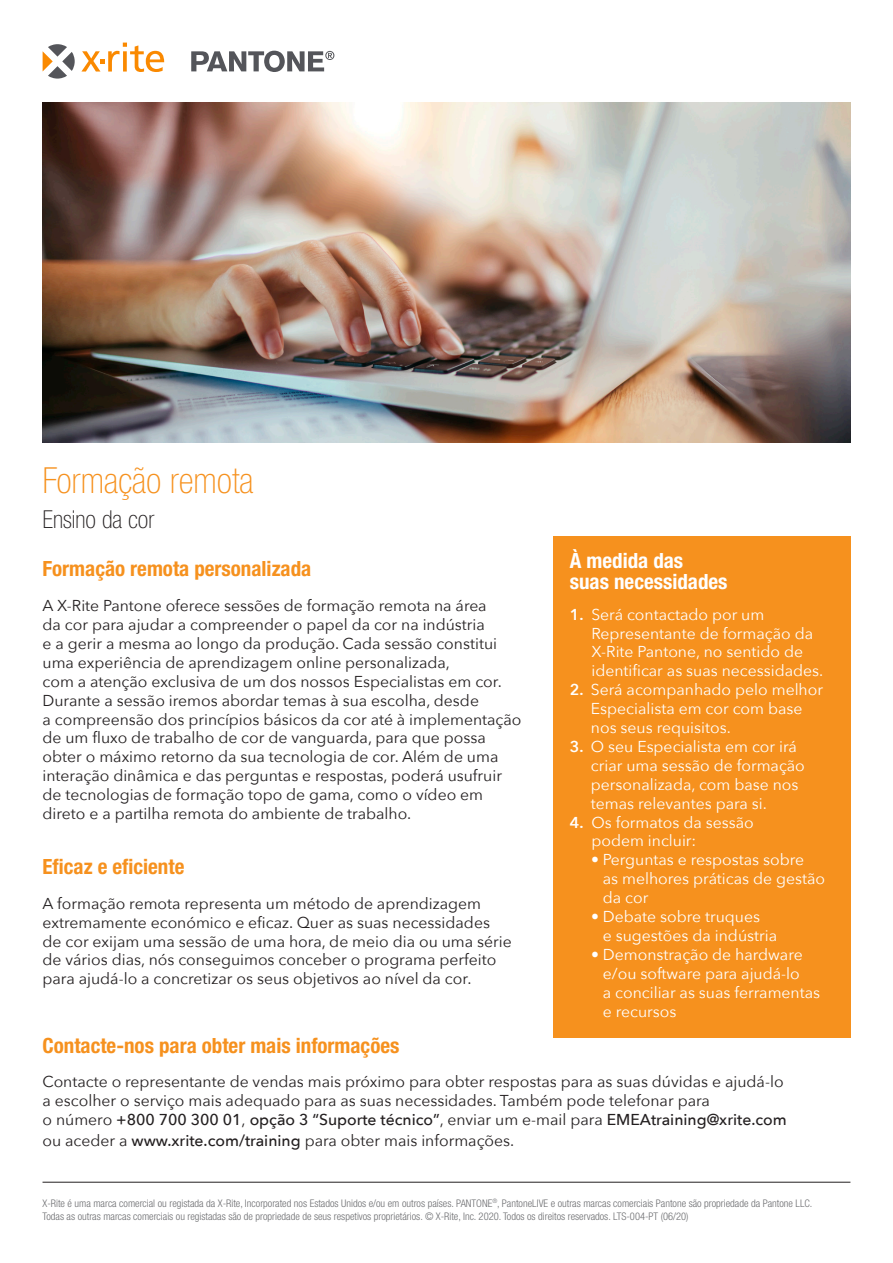
<style>
.page{position:relative;width:893px;height:1263px;background:#fff}
.page>*{position:absolute;margin:0;border:0;box-sizing:border-box;transform-origin:0 0}
.SellSheet-H1__title{font:100 condensed 36px "Helvetica Neue LT Std";color:#f6911e}
.SellSheet-H1{font:100 condensed 24.75px "Helvetica Neue LT Std";color:#231f20}
.t1{font:700 condensed 21px "Helvetica Neue LT Std";color:#f6911e}
.t2{font:700 condensed 21px/21px "Helvetica Neue LT Std";color:#fff}
.t3{font:15.75px/18.9px "Avenir Next";color:#231f20}
.t4{font:15.75px/18.9px "Avenir Next";color:#fff}
.t5{font:300 condensed 10.5px/13.5px "Helvetica Neue LT Std";color:#6c6d70}
.s1{font-weight:600}
.s2{font-weight:500}
</style>
<div class="page">
<div style="left:553px;top:536px;width:297px;height:501px;background:#f6911e"></div>
<svg style="left:191px;top:51px;width:143px;height:21px"></svg>
<svg style="left:81px;top:43px;width:83px;height:29px"></svg>
<svg style="left:43px;top:44px;width:32px;height:35px"></svg>
<img style="left:43px;top:102px;width:807px;height:340px">
<hr style="left:43px;top:1182px;width:807px;height:1px;background:#231f20">
<p class="SellSheet-H1__title" style="left:43px;top:461px;width:213px">Formação remota</p>
<p class="SellSheet-H1" style="left:43px;top:505px;width:113px">Ensino da cor</p>
<p class="t1" style="left:43px;top:556px;width:270px">Formação remota personalizada</p>
<p class="t3" style="left:43px;top:595px;width:480px">A X-Rite Pantone oferece sessões de formação remota na área<br>da cor para ajudar a compreender o papel da cor na indústria<br>e a gerir a mesma ao longo da produção. Cada sessão constitui uma experiência de aprendizagem online personalizada,<br>com a atenção exclusiva de um dos nossos Especialistas em cor.<br>Durante a sessão iremos abordar temas à sua escolha, desde<br>a compreensão dos princípios básicos da cor até à implementação de um fluxo de trabalho de cor de vanguarda, para que possa obter o máximo retorno da sua tecnologia de cor. Além de uma interação dinâmica e das perguntas e respostas, poderá usufruir de tecnologias de formação topo de gama, como o vídeo em direto e a partilha remota do ambiente de trabalho.</p>
<p class="t1" style="left:43px;top:854px;width:143px">Eficaz e eficiente</p>
<p class="t3" style="left:43px;top:893px;width:471px">A formação remota representa um método de aprendizagem extremamente económico e eficaz. Quer as suas necessidades de cor exijam uma sessão de uma hora, de meio dia ou uma série de vários dias, nós conseguimos conceber o programa perfeito para ajudá-lo a concretizar os seus objetivos ao nível da cor.</p>
<p class="t1" style="left:43px;top:1032px;width:358px">Contacte-nos para obter mais informações</p>
<p class="t2" style="left:570px;top:550px;width:159px">À medida das suas necessidades</p>
<p class="t4" style="left:591px;top:604px;width:233px;text-indent:-22px"><span class="s1">1.</span> Será contactado por um<br>Representante de formação da<br>X-Rite Pantone, no sentido de identificar as suas necessidades.</p>
<p class="t4" style="left:591px;top:680px;width:234px;text-indent:-21px"><span class="s1">2.</span> Será acompanhado pelo melhor<br>Especialista em cor com base nos seus requisitos.</p>
<p class="t4" style="left:591px;top:736px;width:216px;text-indent:-21px"><span class="s1">3.</span> O seu Especialista em cor irá criar uma sessão de formação personalizada, com base nos temas relevantes para si.</p>
<p class="t4" style="left:591px;top:812px;width:164px;text-indent:-22px"><span class="s1">4.</span> Os formatos da sessão podem incluir:</p>
<p class="t4" style="left:603px;top:850px;width:224px;text-indent:-12px">• Perguntas e respostas sobre<br>as melhores práticas de gestão da cor</p>
<p class="t4" style="left:603px;top:906px;width:176px;text-indent:-12px">• Debate sobre truques<br>e sugestões da indústria</p>
<p class="t4" style="left:603px;top:944px;width:219px;text-indent:-12px">• Demonstração de hardware e/ou software para ajudá-lo<br>a conciliar as suas ferramentas e recursos</p>
<p class="t3" style="left:43px;top:1072px;width:746px">Contacte o representante de vendas mais próximo para obter respostas para as suas dúvidas e ajudá-lo a escolher o serviço mais adequado para as suas necessidades. Também pode telefonar para<br>o número <span class="s2">+800 700 300 01</span>, <span class="s2">opção 3 “Suporte técnico”</span>, enviar um e-mail para <span class="s2">EMEAtraining@xrite.com</span></p>
<p class="t3" style="left:43px;top:1130px;width:473px">ou aceder a <span class="s2">www.xrite.com/training</span> para obter mais informações.</p>
<p class="t5" style="left:43px;top:1196px;width:771px">X-Rite é uma marca comercial ou registada da X-Rite, Incorporated nos Estados Unidos e/ou em outros países. PANTONE<sup>®</sup>, PantoneLIVE e outras marcas comerciais Pantone são propriedade da Pantone LLC.<br>Todas as outras marcas comerciais ou registadas são de propriedade de seus respetivos proprietários. © X-Rite, Inc. 2020. Todos os direitos reservados. LTS-004-PT (06/20)</p>
</div>
